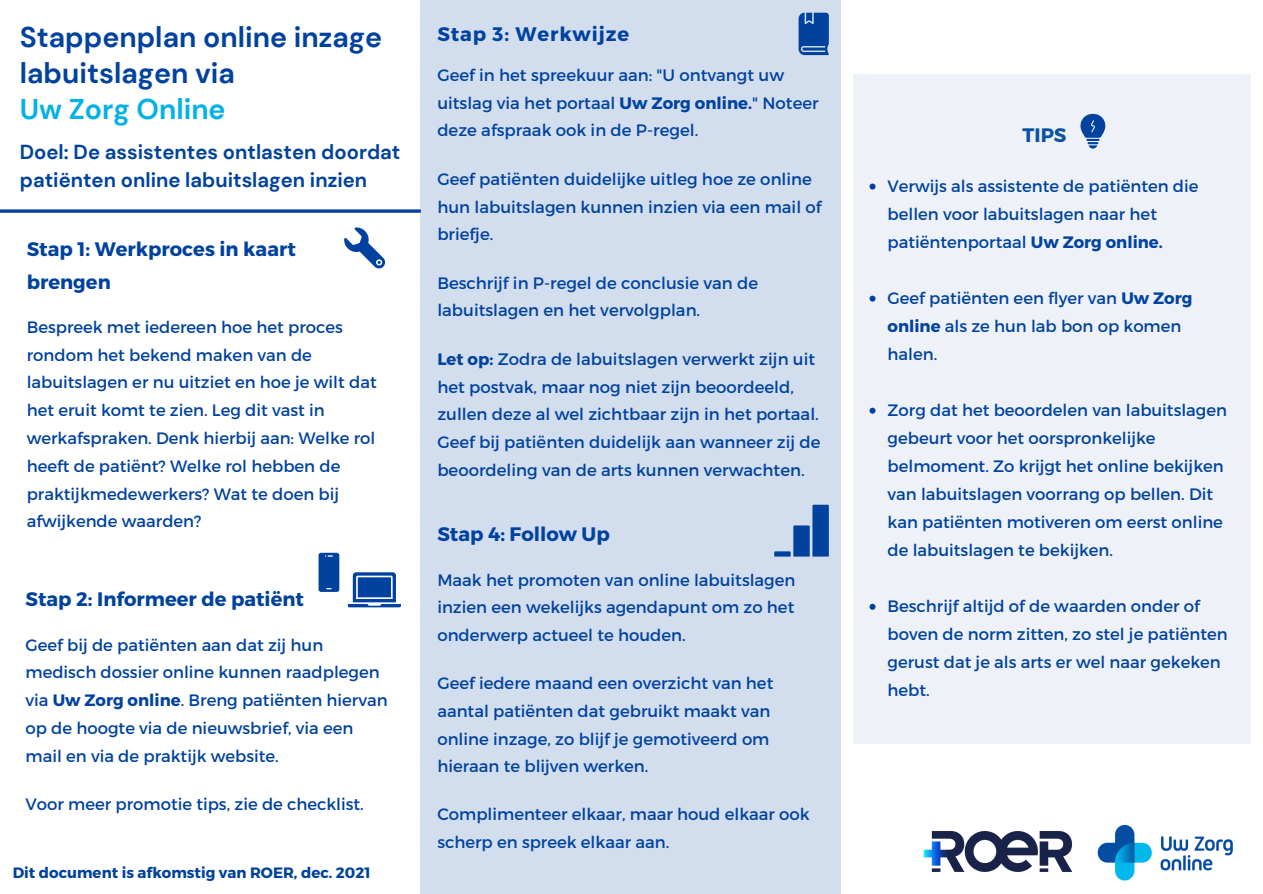
<style>
.page{position:relative;width:1263px;height:894px;background:#fff}
.page>*{position:absolute;margin:0;border:0;box-sizing:border-box;transform-origin:0 0}
.t1{font:700 28.5px/36px "DM Sans";color:#00429e}
.t2{font:700 28.5px "DM Sans";color:#03b1e7}
.t3{font:700 20.25px/28px "DM Sans";color:#00429e}
.t4{font:700 19.5px "Montserrat";color:#00429e}
.t5{font:700 19.5px "Montserrat";letter-spacing:.045em;color:#00429e}
.t6{font:700 19.5px "Montserrat";color:#0952a4}
.t7{font:16.5px/27.8px "Montserrat";color:#00429e}
.t8{font:700 15px "Montserrat";color:#00429e}
.s1{font-weight:700}
</style>
<div class="page">
<svg style="left:0;top:209px;width:421px;height:4px;background:#275fac"></svg>
<div style="left:421px;top:0;width:420px;height:893px;background:#d2dded"></div>
<div style="left:853px;top:74px;width:397px;height:670px;background:#eef2f8"></div>
<svg style="left:869px;top:183px;width:6px;height:6px"></svg>
<svg style="left:869px;top:295px;width:6px;height:6px"></svg>
<svg style="left:869px;top:407px;width:6px;height:6px"></svg>
<svg style="left:869px;top:603px;width:6px;height:6px"></svg>
<svg style="left:1080px;top:114px;width:26px;height:34px"></svg>
<img style="left:1097px;top:824px;width:136px;height:56px">
<svg style="left:799px;top:13px;width:30px;height:42px"></svg>
<svg style="left:348px;top:572px;width:53px;height:35px"></svg>
<svg style="left:319px;top:552px;width:20px;height:39px"></svg>
<svg style="left:774px;top:504px;width:55px;height:52px"></svg>
<svg style="left:344px;top:227px;width:41px;height:41px"></svg>
<img style="left:923px;top:831px;width:150px;height:41px">
<p class="t1" style="left:20px;top:20px;width:364px">Stappenplan online inzage labuitslagen via</p>
<p class="t2" style="left:20px;top:91px;width:207px">Uw Zorg Online</p>
<p class="t3" style="left:20px;top:137px;width:382px">Doel: De assistentes ontlasten doordat patiënten online labuitslagen inzien</p>
<p class="t4" style="left:27px;top:236px;width:271px">Stap 1: Werkproces in kaart</p>
<p class="t4" style="left:27px;top:269px;width:86px">brengen</p>
<p class="t7" style="left:27px;top:312px;width:351px">Bespreek met iedereen hoe het proces rondom het bekend maken van de labuitslagen er nu uitziet en hoe je wilt dat het eruit komt te zien. Leg dit vast in werkafspraken. Denk hierbij aan: Welke rol heeft de patiënt? Welke rol hebben de praktijkmedewerkers? Wat te doen bij afwijkende waarden?</p>
<p class="t4" style="left:25px;top:586px;width:280px">Stap 2: Informeer de patiënt</p>
<p class="t7" style="left:25px;top:629px;width:364px">Geef bij de patiënten aan dat zij hun medisch dossier online kunnen raadplegen via <span class="s1">Uw Zorg online</span>. Breng patiënten hiervan op de hoogte via de nieuwsbrief, via een mail en via de praktijk website.</p>
<p class="t7" style="left:25px;top:788px;width:340px">Voor meer promotie tips, zie de checklist.</p>
<p class="t8" style="left:13px;top:863px;width:359px">Dit document is afkomstig van ROER, dec. 2021</p>
<p class="t5" style="left:437px;top:21px;width:193px">Stap 3: Werkwijze</p>
<p class="t7" style="left:437px;top:60px;width:383px">Geef in het spreekuur aan: "U ontvangt uw uitslag via het portaal <span class="s1">Uw Zorg online.</span>" Noteer deze afspraak ook in de P-regel.</p>
<p class="t7" style="left:437px;top:164px;width:386px">Geef patiënten duidelijke uitleg hoe ze online hun labuitslagen kunnen inzien via een mail of briefje.</p>
<p class="t7" style="left:437px;top:268px;width:322px">Beschrijf in P-regel de conclusie van de labuitslagen en het vervolgplan.</p>
<p class="t7" style="left:437px;top:344px;width:385px"><span class="s1">Let op:</span> Zodra de labuitslagen verwerkt zijn uit het postvak, maar nog niet zijn beoordeeld, zullen deze al wel zichtbaar zijn in het portaal.<br>Geef bij patiënten duidelijk aan wanneer zij de beoordeling van de arts kunnen verwachten.</p>
<p class="t4" style="left:437px;top:521px;width:174px">Stap 4: Follow Up</p>
<p class="t7" style="left:437px;top:565px;width:360px;text-align:justify">Maak het promoten van online labuitslagen inzien een wekelijks agendapunt om zo het onderwerp actueel te houden.</p>
<p class="t7" style="left:437px;top:668px;width:338px">Geef iedere maand een overzicht van het aantal patiënten dat gebruikt maakt van online inzage, zo blijf je gemotiveerd om hieraan te blijven werken.</p>
<p class="t7" style="left:437px;top:799px;width:374px">Complimenteer elkaar, maar houd elkaar ook scherp en spreek elkaar aan.</p>
<p class="t6" style="left:1022px;top:122px;width:45px">TIPS</p>
<p class="t7" style="left:887px;top:171px;width:312px">Verwijs als assistente de patiënten die bellen voor labuitslagen naar het patiëntenportaal <span class="s1">Uw Zorg online.</span></p>
<p class="t7" style="left:887px;top:283px;width:306px">Geef patiënten een flyer van <span class="s1">Uw Zorg online</span> als ze hun lab bon op komen halen.</p>
<p class="t7" style="left:887px;top:395px;width:341px">Zorg dat het beoordelen van labuitslagen gebeurt voor het oorspronkelijke belmoment. Zo krijgt het online bekijken van labuitslagen voorrang op bellen. Dit kan patiënten motiveren om eerst online de labuitslagen te bekijken.</p>
<p class="t7" style="left:887px;top:591px;width:342px">Beschrijf altijd of de waarden onder of boven de norm zitten, zo stel je patiënten gerust dat je als arts er wel naar gekeken hebt.</p>
</div>
